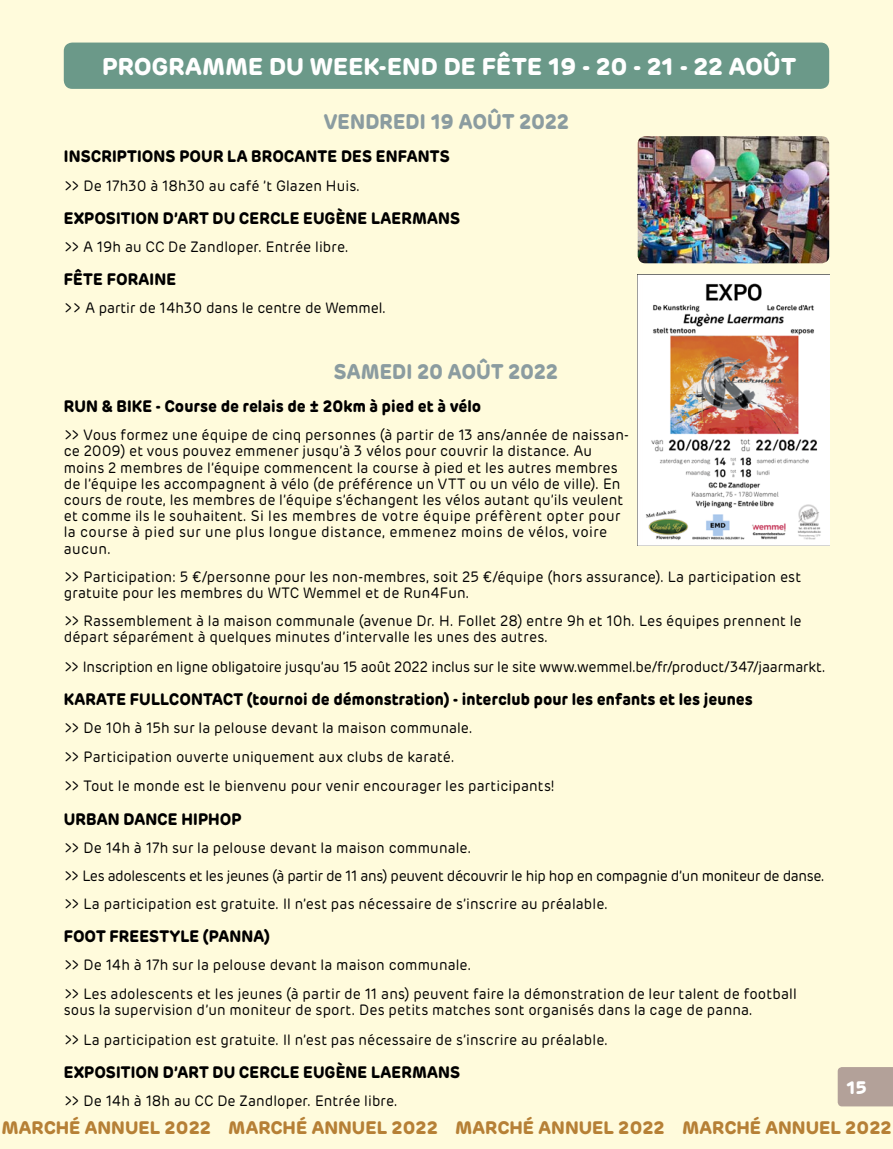
<style>
.page{position:relative;width:893px;height:1149px;background:#fff}
.page>*{position:absolute;margin:0;border:0;box-sizing:border-box;transform-origin:0 0}
.t1{font:700 24px "Rubrik";color:#fff}
.t2{font:700 21px "Rubrik";color:#8b9ca0;scale:.94 1}
.t3{font:700 18px "Rubrik";color:#b68036}
.t4{font:700 18px "Rubrik";color:#fff}
.t5{font:700 16.5px "Rubrik";letter-spacing:.01em;color:#000;scale:.94 1}
.t6{font:15px/16.2px "Rubrik";letter-spacing:.01em;color:#000;scale:.94 1}
.t7{font:15px "Rubrik";letter-spacing:-.01em;color:#000;scale:.94 1}
</style>
<div class="page">
<div style="left:0;top:0;width:893px;height:1148px;background:#fffbdc"></div>
<div style="left:838px;top:1067px;width:55px;height:39px;background:#b3a199"></div>
<div style="left:64px;top:43px;width:765px;height:46px;background:#6b9989;border-radius:9px"></div>
<img style="left:638px;top:136px;width:191px;height:127px">
<img style="left:638px;top:274px;width:191px;height:271px">
<h1 class="t1" style="left:102px;top:51px;width:695px">PROGRAMME DU WEEK-END DE FÊTE 19 - 20 - 21 - 22 AOÛT</h1>
<h2 class="t2" style="left:324px;top:108px;width:262px">VENDREDI 19 AOÛT 2022</h2>
<p class="t5" style="left:64px;top:146px;width:412px">INSCRIPTIONS POUR LA BROCANTE DES ENFANTS</p>
<p class="t6" style="left:64px;top:177px;width:317px">&gt;&gt; De 17h30 à 18h30 au café ’t Glazen Huis.</p>
<p class="t5" style="left:64px;top:207px;width:423px">EXPOSITION D’ART DU CERCLE EUGÈNE LAERMANS</p>
<p class="t6" style="left:64px;top:238px;width:305px">&gt;&gt; A 19h au CC De Zandloper. Entrée libre.</p>
<p class="t5" style="left:64px;top:268px;width:121px">FÊTE FORAINE</p>
<p class="t6" style="left:64px;top:300px;width:345px">&gt;&gt; A partir de 14h30 dans le centre de Wemmel.</p>
<h2 class="t2" style="left:334px;top:358px;width:240px">SAMEDI 20 AOÛT 2022</h2>
<p class="t5" style="left:64px;top:395px;width:445px">RUN &amp; BIKE - Course de relais de ± 20km à pied et à vélo</p>
<p class="t6" style="left:64px;top:427px;width:603px">&gt;&gt; Vous formez une équipe de cinq personnes (à partir de 13 ans/année de naissan&shy;ce 2009) et vous pouvez emmener jusqu’à 3 vélos pour couvrir la distance. Au moins 2 membres de l’équipe commencent la course à pied et les autres membres de l’équipe les accompagnent à vélo (de préférence un VTT ou un vélo de ville). En cours de route, les membres de l’équipe s’échangent les vélos autant qu’ils veulent et comme ils le souhaitent. Si les membres de votre équipe préfèrent opter pour la course à pied sur une plus longue distance, emmenez moins de vélos, voire aucun.</p>
<p class="t6" style="left:64px;top:568px;width:786px">&gt;&gt; Participation: 5 €/personne pour les non-membres, soit 25 €/équipe (hors assurance). La participation est gratuite pour les membres du WTC Wemmel et de Run4Fun.</p>
<p class="t6" style="left:64px;top:613px;width:786px">&gt;&gt; Rassemblement à la maison communale (avenue Dr. H. Follet 28) entre 9h et 10h. Les équipes prennent le départ séparément à quelques minutes d’intervalle les unes des autres.</p>
<p class="t7" style="left:64px;top:657px;width:812px">&gt;&gt; Inscription en ligne obligatoire jusqu’au 15 août 2022 inclus sur le site www.wemmel.be/fr/product/347/jaarmarkt.</p>
<p class="t5" style="left:64px;top:688px;width:734px">KARATE FULLCONTACT (tournoi de démonstration) - interclub pour les enfants et les jeunes</p>
<p class="t6" style="left:64px;top:714px;width:437px;line-height:28.2px">&gt;&gt; De 10h à 15h sur la pelouse devant la maison communale. &gt;&gt; Participation ouverte uniquement aux clubs de karaté.</p>
<p class="t6" style="left:64px;top:778px;width:523px">&gt;&gt; Tout le monde est le bienvenu pour venir encourager les participants!</p>
<p class="t5" style="left:64px;top:808px;width:191px">URBAN DANCE HIPHOP</p>
<p class="t6" style="left:64px;top:833px;width:811px;line-height:28.2px">&gt;&gt; De 14h à 17h sur la pelouse devant la maison communale.<br>&gt;&gt; Les adolescents et les jeunes (à partir de 11 ans) peuvent découvrir le hip hop en compagnie d’un moniteur de danse. &gt;&gt; La participation est gratuite. Il n’est pas nécessaire de s’inscrire au préalable.</p>
<p class="t5" style="left:64px;top:925px;width:221px">FOOT FREESTYLE (PANNA)</p>
<p class="t6" style="left:64px;top:951px;width:781px;line-height:28.2px">&gt;&gt; De 14h à 17h sur la pelouse devant la maison communale.<br>&gt;&gt; Les adolescents et les jeunes (à partir de 11 ans) peuvent faire la démonstration de leur talent de football</p>
<p class="t6" style="left:64px;top:994px;width:735px;line-height:29.8px">sous la supervision d’un moniteur de sport. Des petits matches sont organisés dans la cage de panna. &gt;&gt; La participation est gratuite. Il n’est pas nécessaire de s’inscrire au préalable.</p>
<p class="t5" style="left:64px;top:1060px;width:423px">EXPOSITION D’ART DU CERCLE EUGÈNE LAERMANS</p>
<p class="t6" style="left:64px;top:1092px;width:357px">&gt;&gt; De 14h à 18h au CC De Zandloper. Entrée libre.</p>
<p class="t3" style="left:1px;top:1115px;width:892px">MARCHÉ ANNUEL 2022 MARCHÉ ANNUEL 2022 MARCHÉ ANNUEL 2022 MARCHÉ ANNUEL 2022</p>
<p class="t4" style="left:846px;top:1075px;width:22px">15</p>
</div>
